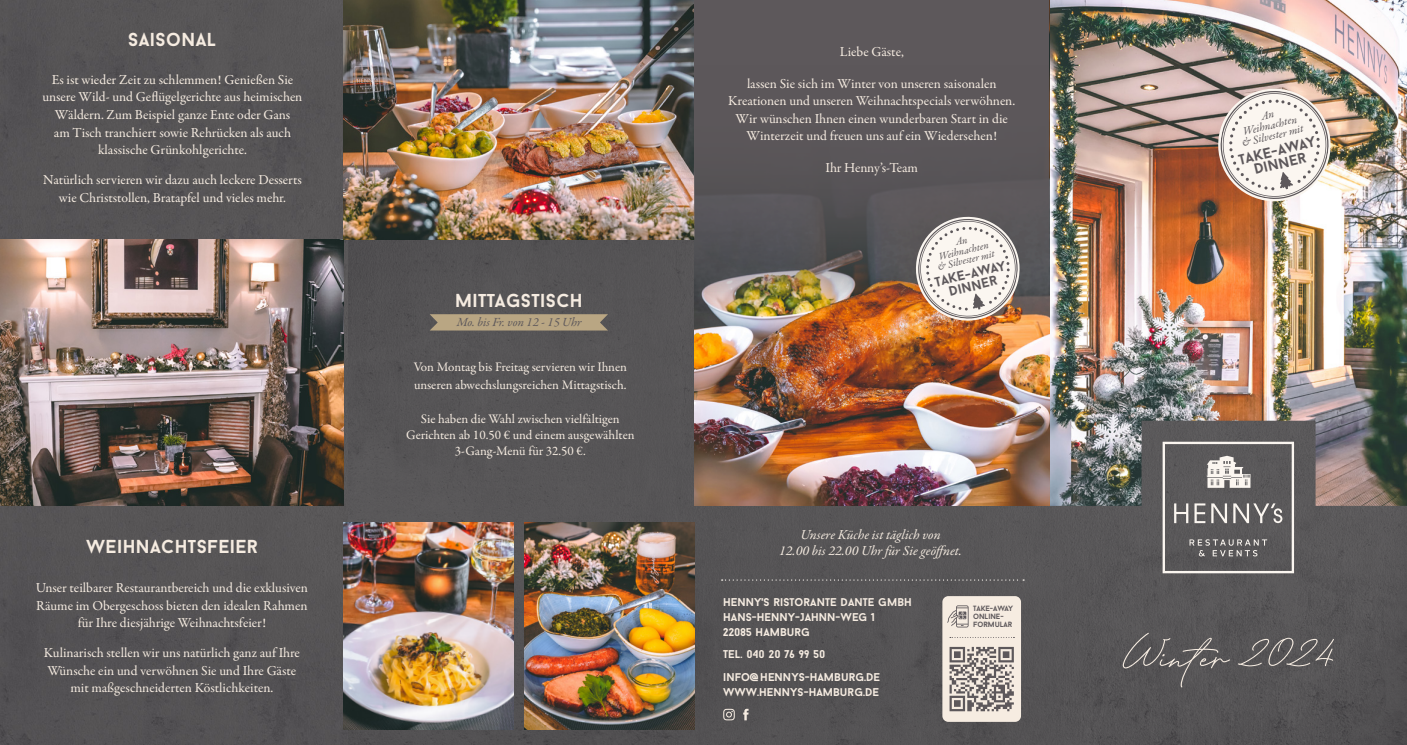
<style>
.page{position:relative;width:1407px;height:745px;background:#fff}
.page>*{position:absolute;margin:0;border:0;box-sizing:border-box;transform-origin:0 0}
.t1{font:700 68.75px "AB Script";color:#f6ece1}
.t2{font:700 18.75px "Baron Neue";letter-spacing:.02em;color:#f6ece1}
.t3{font:700 14.62px/13.2px "Baron Neue";color:#5d585b;text-align:center}
.t4{font:13.75px/17.5px "Garamond Premr Pro";color:#f6ece1;text-align:center}
.t5{font:italic 13.75px/16.2px "Garamond Premr Pro";color:#f6ece1;text-align:center}
.t6{font:700 13.5px/12.2px "Baron Neue";color:#5d585b;text-align:center}
.t7{font:13.12px/16.2px "Garamond Premr Pro";letter-spacing:-.005em;color:#f6ece1}
.t8{font:italic 12.5px "Garamond Premr Pro";color:#5d585b}
.t9{font:italic 11.5px/10.8px "Garamond Premr Pro";color:#5d585b;text-align:center}
.t10{font:700 11.25px/15px "Baron Neue";color:#f6ece1}
.t11{font:italic 10.5px/9.9px "Garamond Premr Pro";color:#5d585b;text-align:center}
.t12{font:700 7.62px/8px "Baron Neue";letter-spacing:-.01em;color:#5d585b}
</style>
<div class="page">
<img style="left:347px;top:0;width:1060px;height:744px">
<svg style="left:1162px;top:441px;width:132px;height:132px"></svg>
<div style="left:0;top:0;width:347px;height:744px;background:#565455"></div>
<svg style="left:722px;top:579px;width:302px;height:1px"></svg>
<svg style="left:1213px;top:84px;width:122px;height:122px"></svg>
<img style="left:0;top:240px;width:344px;height:265px">
<svg style="left:430px;top:314px;width:178px;height:16px"></svg>
<img style="left:524px;top:522px;width:170px;height:207px">
<img style="left:344px;top:522px;width:170px;height:207px">
<img style="left:694px;top:310px;width:355px;height:195px">
<svg style="left:723px;top:570px;width:299px;height:1px"></svg>
<div style="left:942px;top:595px;width:79px;height:126px;background:#f6ece1;border-radius:6px"></div>
<svg style="left:947px;top:605px;width:21px;height:22px"></svg>
<svg style="left:723px;top:708px;width:12px;height:12px"></svg>
<svg style="left:743px;top:708px;width:5px;height:12px"></svg>
<svg style="left:949px;top:646px;width:65px;height:64px"></svg>
<img style="left:344px;top:0;width:350px;height:240px">
<div style="left:694px;top:0;width:355px;height:64px;background:#5d585b"></div>
<svg style="left:694px;top:64px;width:355px;height:246px;fill:#5b575a"></svg>
<svg style="left:912px;top:212px;width:112px;height:112px"></svg>
<h2 class="t2" style="left:128px;top:27px;width:89px">SAISONAL</h2>
<p class="t4" style="left:43px;top:71px;width:261px">Es ist wieder Zeit zu schlemmen! Genießen Sie unsere Wild- und Geflügelgerichte aus heimischen Wäldern. Zum Beispiel ganze Ente oder Gans<br>am Tisch tranchiert sowie Rehrücken als auch klassische Grünkohlgerichte.</p>
<p class="t4" style="left:43px;top:171px;width:260px">Natürlich servieren wir dazu auch leckere Desserts wie Christstollen, Bratapfel und vieles mehr.</p>
<h2 class="t2" style="left:455px;top:288px;width:129px">MITTAGSTISCH</h2>
<p class="t8" style="left:457px;top:314px;width:126px">Mo. bis Fr. von 12 - 15 Uhr</p>
<p class="t7" style="left:414px;top:358px;width:215px;line-height:17.5px">Von Montag bis Freitag servieren wir Ihnen unseren abwechslungsreichen Mittagstisch.</p>
<p class="t7" style="left:406px;top:410px;width:230px;text-align:center">Sie haben die Wahl zwischen vielfältigen<br>Gerichten ab 10.50 € und einem ausgewählten<br>3-Gang-Menü für 32.50 €.</p>
<p class="t4" style="left:840px;top:44px;width:66px">Liebe Gäste,</p>
<p class="t4" style="left:728px;top:75px;width:289px">lassen Sie sich im Winter von unseren saisonalen Kreationen und unseren Weihnachtspecials verwöhnen.<br>Wir wünschen Ihnen einen wunderbaren Start in die Winterzeit und freuen uns auf ein Wiedersehen!</p>
<p class="t4" style="left:825px;top:159px;width:94px">Ihr Henny’s-Team</p>
<p class="t11" style="left:932px;top:243px;width:60px;rotate:-13deg">An<br>Weihnachten &amp; Silvester mit</p>
<p class="t6" style="left:933px;top:275px;width:74px;rotate:-13deg">TAKE-AWAY<br>DINNER</p>
<h2 class="t2" style="left:86px;top:534px;width:173px">WEIHNACHTSFEIER</h2>
<p class="t5" style="left:779px;top:527px;width:184px">Unsere Küche ist täglich von<br>12.00 bis 22.00 Uhr für Sie geöffnet.</p>
<p class="t10" style="left:723px;top:593px;width:190px">HENNY'S RISTORANTE DANTE GMBH<br>HANS-HENNY-JAHNN-WEG 1<br>22085 HAMBURG</p>
<p class="t10" style="left:723px;top:642px;width:158px;line-height:22.5px">TEL. 040 20 76 99 50<br>INFO@HENNYS-HAMBURG.DE</p>
<p class="t10" style="left:723px;top:683px;width:157px">WWW.HENNYS-HAMBURG.DE</p>
<p class="t4" style="left:36px;top:579px;width:274px">Unser teilbarer Restaurantbereich und die exklusiven<br>Räume im Obergeschoss bieten den idealen Rahmen für Ihre diesjährige Weihnachtsfeier!</p>
<p class="t4" style="left:44px;top:644px;width:258px">Kulinarisch stellen wir uns natürlich ganz auf Ihre<br>Wünsche ein und verwöhnen Sie und Ihre Gäste mit maßgeschneiderten Köstlichkeiten.</p>
<p class="t12" style="left:973px;top:604px;width:42px">TAKE-AWAY<br>ONLINE-<br>FORMULAR</p>
<p class="t9" style="left:1236px;top:117px;width:64px;rotate:-13deg">An<br>Weihnachten &amp; Silvester mit</p>
<p class="t3" style="left:1237px;top:152px;width:80px;rotate:-13deg">TAKE-AWAY<br>DINNER</p>
<h1 class="t1" style="left:1122px;top:623px;width:215px">Winter 2024</h1>
</div>
